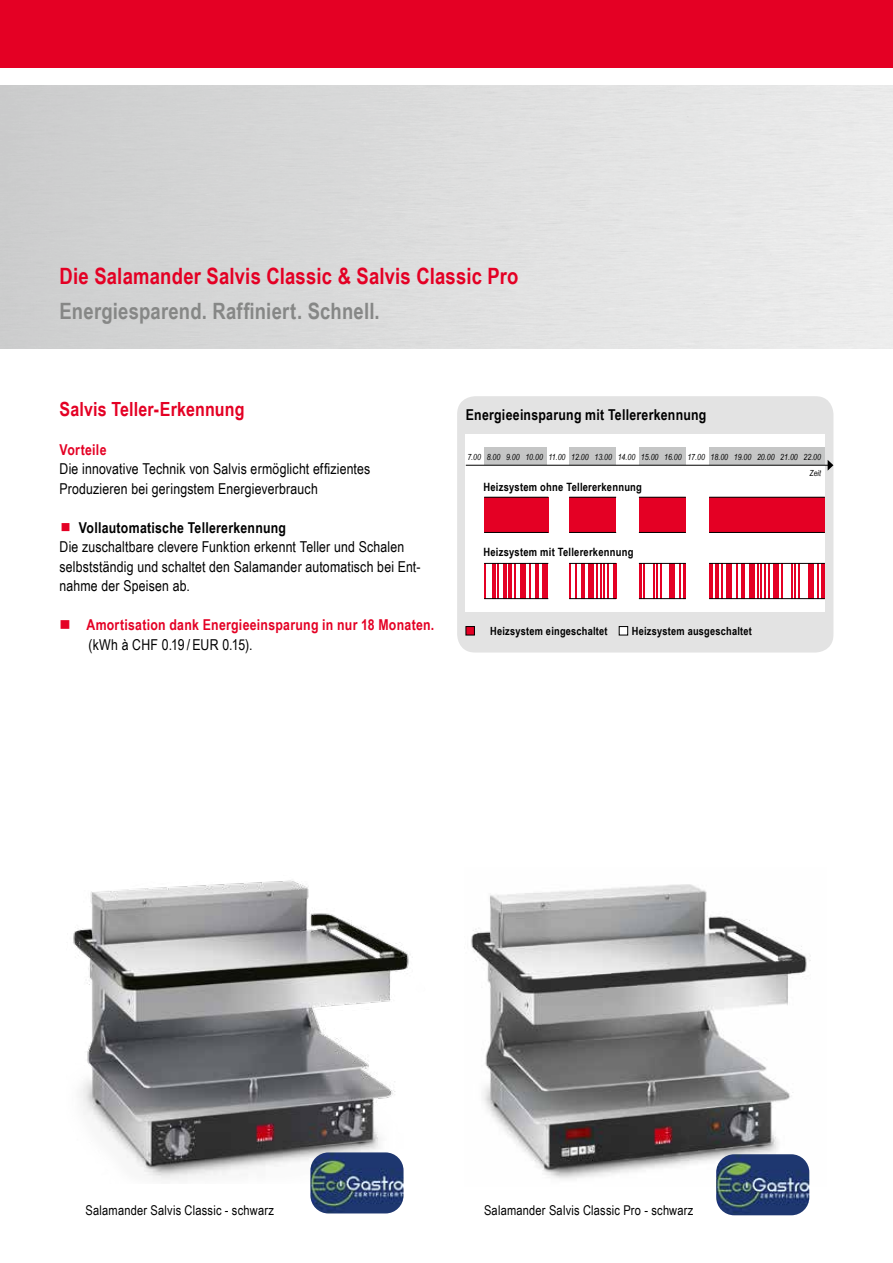
<style>
.page{position:relative;width:893px;height:1263px;background:#fff}
.page>*{position:absolute;margin:0;border:0;box-sizing:border-box;transform-origin:0 0}
.t1{font:700 22.5px "Arial Narrow";letter-spacing:.01em;color:#e40024}
.t2{font:700 22.5px "Arial Narrow";letter-spacing:.01em;color:#868786}
.t3{font:700 19.5px "Arial Narrow";letter-spacing:.01em;color:#e40024}
.t4{font:15px/19.5px "Arial Narrow";letter-spacing:.01em;color:#000}
.t5{font:700 15px/19.5px "Arial Narrow";letter-spacing:.02em;color:#e40024}
.t6{font:700 15px "Arial Narrow";letter-spacing:.015em;color:#000}
.t7{font:13.5px "Arial Narrow";letter-spacing:.015em;color:#000}
.t8{font:700 11.4px "Arial Narrow";letter-spacing:.02em;color:#000}
.t9{font:700 11.25px "Arial Narrow";letter-spacing:.02em;color:#000}
.t10{font:italic 8.4px "Arial Narrow";color:#000}
.s1{color:#e40024}
.s2{font-weight:700}
.s3{font-weight:400;color:#000}
</style>
<div class="page">
<div style="left:0;top:0;width:893px;height:68px;background:#e40024"></div>
<img style="left:471px;top:884px;width:340px;height:302px">
<img style="left:73px;top:880px;width:338px;height:300px">
<img style="left:310px;top:1152px;width:94px;height:61px">
<img style="left:716px;top:1154px;width:93px;height:61px">
<div style="left:457px;top:396px;width:376px;height:256px;background:#e3e3e3;border-radius:18px"></div>
<div style="left:466px;top:434px;width:359px;height:178px;background:#fff"></div>
<div style="left:484px;top:447px;width:63px;height:18px;background:#c5c6c6"></div>
<div style="left:569px;top:447px;width:47px;height:18px;background:#c5c6c6"></div>
<div style="left:639px;top:447px;width:47px;height:18px;background:#c5c6c6"></div>
<div style="left:709px;top:447px;width:116px;height:18px;background:#c5c6c6"></div>
<hr style="left:466px;top:465px;width:362px;height:1px;background:#000">
<svg style="left:828px;top:460px;width:5px;height:11px"></svg>
<hr style="left:569px;top:563px;width:2px;height:35px;background:#e40024">
<hr style="left:575px;top:563px;width:2px;height:35px;background:#e40024">
<hr style="left:581px;top:563px;width:3px;height:35px;background:#e40024">
<div style="left:588px;top:563px;width:6px;height:35px;background:#e40024"></div>
<hr style="left:596px;top:563px;width:2px;height:35px;background:#e40024">
<hr style="left:600px;top:563px;width:1px;height:35px;background:#e40024">
<hr style="left:603px;top:563px;width:2px;height:35px;background:#e40024">
<hr style="left:607px;top:563px;width:2px;height:35px;background:#e40024">
<hr style="left:613px;top:563px;width:3px;height:35px;background:#e40024">
<hr style="left:639px;top:563px;width:2px;height:35px;background:#e40024">
<hr style="left:643px;top:563px;width:2px;height:35px;background:#e40024">
<hr style="left:653px;top:563px;width:1px;height:35px;background:#e40024">
<hr style="left:656px;top:563px;width:2px;height:35px;background:#e40024">
<hr style="left:660px;top:563px;width:2px;height:35px;background:#e40024">
<div style="left:670px;top:563px;width:5px;height:35px;background:#e40024"></div>
<hr style="left:679px;top:563px;width:2px;height:35px;background:#e40024">
<hr style="left:683px;top:563px;width:3px;height:35px;background:#e40024">
<hr style="left:709px;top:563px;width:4px;height:35px;background:#e40024">
<hr style="left:715px;top:563px;width:4px;height:35px;background:#e40024">
<hr style="left:721px;top:563px;width:1px;height:35px;background:#e40024">
<div style="left:726px;top:563px;width:6px;height:35px;background:#e40024"></div>
<hr style="left:736px;top:563px;width:2px;height:35px;background:#e40024">
<hr style="left:742px;top:563px;width:3px;height:35px;background:#e40024">
<div style="left:749px;top:563px;width:6px;height:35px;background:#e40024"></div>
<hr style="left:757px;top:563px;width:1px;height:35px;background:#e40024">
<hr style="left:760px;top:563px;width:2px;height:35px;background:#e40024">
<hr style="left:764px;top:563px;width:2px;height:35px;background:#e40024">
<hr style="left:768px;top:563px;width:2px;height:35px;background:#e40024">
<div style="left:774px;top:563px;width:5px;height:35px;background:#e40024"></div>
<hr style="left:781px;top:563px;width:2px;height:35px;background:#e40024">
<hr style="left:791px;top:563px;width:1px;height:35px;background:#e40024">
<hr style="left:795px;top:563px;width:1px;height:35px;background:#e40024">
<hr style="left:798px;top:563px;width:2px;height:35px;background:#e40024">
<div style="left:808px;top:563px;width:5px;height:35px;background:#e40024"></div>
<hr style="left:817px;top:563px;width:2px;height:35px;background:#e40024">
<hr style="left:821px;top:563px;width:4px;height:35px;background:#e40024">
<hr style="left:484px;top:563px;width:2px;height:35px;background:#e40024">
<hr style="left:492px;top:563px;width:3px;height:35px;background:#e40024">
<hr style="left:497px;top:563px;width:2px;height:35px;background:#e40024">
<hr style="left:503px;top:563px;width:4px;height:35px;background:#e40024">
<hr style="left:509px;top:563px;width:3px;height:35px;background:#e40024">
<hr style="left:514px;top:563px;width:2px;height:35px;background:#e40024">
<div style="left:520px;top:563px;width:6px;height:35px;background:#e40024"></div>
<hr style="left:530px;top:563px;width:1px;height:35px;background:#e40024">
<hr style="left:535px;top:563px;width:4px;height:35px;background:#e40024">
<div style="left:543px;top:563px;width:5px;height:35px;background:#e40024"></div>
<hr style="left:484px;top:598px;width:64px;height:1px;background:#000">
<hr style="left:484px;top:563px;width:64px;height:1px;background:#000">
<hr style="left:569px;top:598px;width:47px;height:1px;background:#000">
<hr style="left:569px;top:563px;width:47px;height:1px;background:#000">
<hr style="left:639px;top:598px;width:47px;height:1px;background:#000">
<hr style="left:639px;top:563px;width:47px;height:1px;background:#000">
<hr style="left:709px;top:598px;width:116px;height:1px;background:#000">
<hr style="left:709px;top:563px;width:116px;height:1px;background:#000">
<div style="left:569px;top:497px;width:47px;height:35px;background:#e40024"></div>
<div style="left:639px;top:497px;width:47px;height:35px;background:#e40024"></div>
<div style="left:709px;top:497px;width:116px;height:35px;background:#e40024"></div>
<div style="left:484px;top:497px;width:64px;height:35px;background:#e40024"></div>
<hr style="left:484px;top:532px;width:64px;height:1px;background:#000">
<hr style="left:484px;top:497px;width:64px;height:1px;background:#000">
<hr style="left:569px;top:532px;width:47px;height:1px;background:#000">
<hr style="left:569px;top:497px;width:47px;height:1px;background:#000">
<hr style="left:639px;top:532px;width:47px;height:1px;background:#000">
<hr style="left:639px;top:497px;width:47px;height:1px;background:#000">
<hr style="left:709px;top:532px;width:116px;height:1px;background:#000">
<hr style="left:709px;top:497px;width:116px;height:1px;background:#000">
<div style="left:466px;top:626px;width:8px;height:9px;background:#e40024"></div>
<div style="left:466px;top:626px;width:9px;height:9px;border:1px solid #000"></div>
<div style="left:619px;top:626px;width:9px;height:9px;background:#fff"></div>
<div style="left:619px;top:626px;width:9px;height:9px;border:1px solid #000"></div>
<h1 class="t1" style="left:60px;top:259px;width:460px">Die Salamander Salvis Classic &amp; Salvis Classic Pro</h1>
<h1 class="t2" style="left:60px;top:294px;width:322px">Energiesparend. Raffiniert. Schnell.</h1>
<h2 class="t3" style="left:60px;top:394px;width:187px">Salvis Teller-Erkennung</h2>
<p class="t5" style="left:60px;top:439px;width:48px">Vorteile</p>
<p class="t4" style="left:60px;top:459px;width:312px">Die innovative Technik von Salvis ermöglicht effizientes<br>Produzieren bei geringstem Energieverbrauch</p>
<p class="t4" style="left:60px;top:517px;width:363px"><span class="s1">▪</span> <span class="s2">Vollautomatische Tellererkennung<br></span>Die zuschaltbare clevere Funktion erkennt Teller und Schalen selbstständig und schaltet den Salamander automatisch bei Ent&shy;nahme der Speisen ab.</p>
<p class="t5" style="left:89px;top:614px;width:347px;text-indent:-29px">■ Amortisation dank Energieeinsparung in nur 18 Monaten. <span class="s3">(kWh à CHF 0.19 / EUR 0.15).</span></p>
<p class="t6" style="left:466px;top:403px;width:242px">Energieeinsparung mit Tellererkennung</p>
<p class="t10" style="left:467px;top:452px;width:355px">7.00 8.00 9.00 10.00 11.00 12.00 13.00 14.00 15.00 16.00 17.00 18.00 19.00 20.00 21.00 22.00</p>
<p class="t8" style="left:483px;top:478px;width:160px">Heizsystem ohne Tellererkennung</p>
<p class="t10" style="left:809px;top:467px;width:13px">Zeit</p>
<p class="t8" style="left:483px;top:543px;width:151px">Heizsystem mit Tellererkennung</p>
<p class="t9" style="left:490px;top:623px;width:119px">Heizsystem eingeschaltet</p>
<p class="t9" style="left:632px;top:623px;width:122px">Heizsystem ausgeschaltet</p>
<p class="t7" style="left:86px;top:1201px;width:190px">Salamander Salvis Classic - schwarz</p>
<p class="t7" style="left:484px;top:1201px;width:211px">Salamander Salvis Classic Pro - schwarz</p>
</div>
